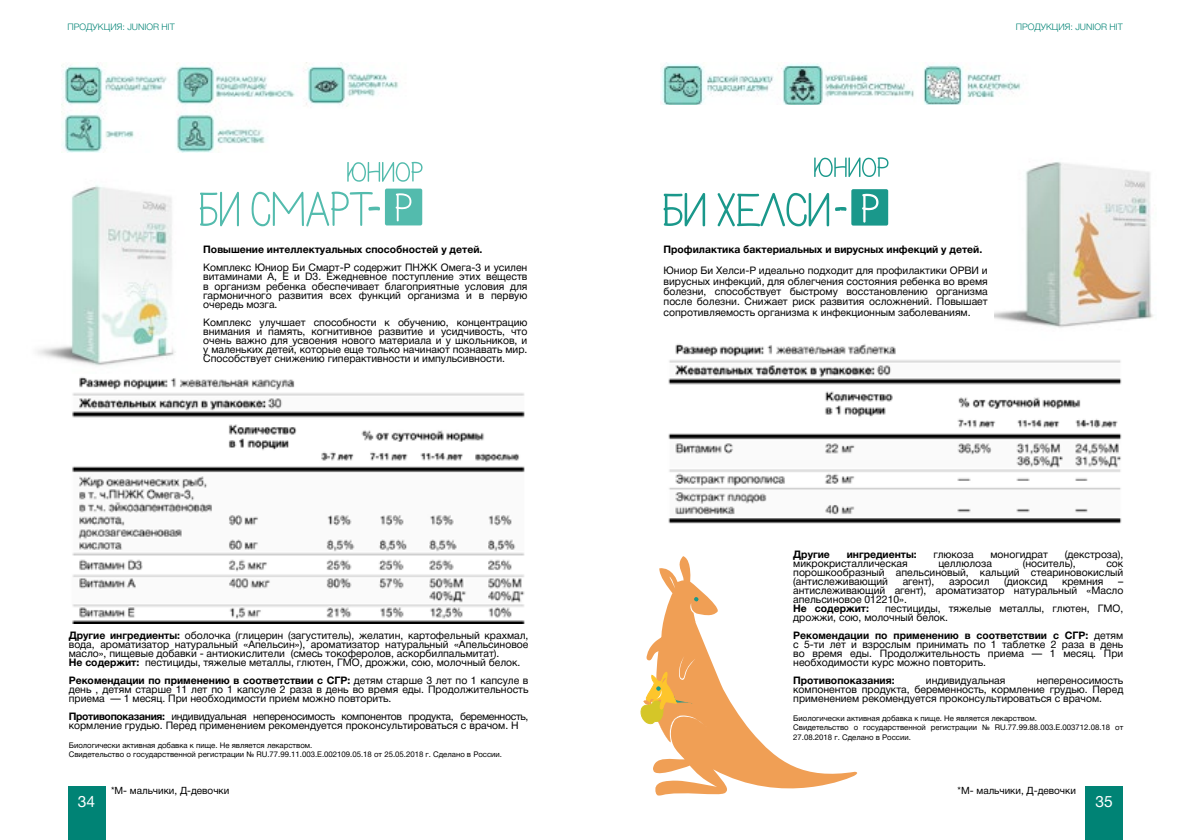
<style>
.page{position:relative;width:1191px;height:840px;background:#fff}
.page>*{position:absolute;margin:0;border:0;box-sizing:border-box;transform-origin:0 0}
.t1{font:15.6px "Helvetica Neue Cyr";color:#fff}
.t2{font:10.4px/9px "Helvetica Neue Cyr";color:#000;text-align:justify}
.t3{font:700 10.4px "Helvetica Neue Cyr";color:#000}
.t4{font:10px "Helvetica Neue Cyr";color:#000}
.t5{font:300 9px "Helvetica Neue Cyr";color:#008375}
.t6{font:7.8px/9.4px "Helvetica Neue Cyr";color:#000}
.s1{font-weight:700}
</style>
<div class="page">
<div style="left:68px;top:785px;width:37px;height:54px;background:#008375"></div>
<div style="left:1085px;top:785px;width:38px;height:54px;background:#008375"></div>
<img style="left:37px;top:185px;width:163px;height:181px">
<div style="left:385px;top:188px;width:37px;height:37px;background:#53bbad;border-radius:2px"></div>
<svg style="left:395px;top:193px;width:17px;height:28px"></svg>
<svg style="left:200px;top:192px;width:39px;height:34px"></svg>
<svg style="left:347px;top:162px;width:76px;height:20px"></svg>
<svg style="left:251px;top:191px;width:129px;height:35px"></svg>
<img style="left:995px;top:162px;width:159px;height:166px">
<svg style="left:814px;top:157px;width:74px;height:20px"></svg>
<svg style="left:663px;top:193px;width:42px;height:33px"></svg>
<svg style="left:717px;top:193px;width:112px;height:33px"></svg>
<div style="left:851px;top:189px;width:37px;height:36px;background:#1a988b;border-radius:2px"></div>
<svg style="left:835px;top:207px;width:11px;height:4px"></svg>
<svg style="left:862px;top:194px;width:17px;height:28px"></svg>
<svg style="left:640px;top:556px;width:218px;height:240px"></svg>
<img style="left:72px;top:377px;width:453px;height:246px">
<img style="left:668px;top:344px;width:454px;height:179px">
<img style="left:61px;top:62px;width:338px;height:90px">
<img style="left:660px;top:63px;width:362px;height:41px">
<p class="t5" style="left:68px;top:22px;width:109px">ПРОДУКЦИЯ: JUNIOR HIT</p>
<p class="t3" style="left:203px;top:244px;width:281px">Повышение интеллектуальных способностей у детей.</p>
<p class="t2" style="left:203px;top:263px;width:326px">Комплекс Юниор Би Смарт-Р содержит ПНЖК Омега-3 и усилен витаминами А, Е и D3. Ежедневное поступление этих веществ в организм ребенка обеспечивает благоприятные условия для гармоничного развития всех функций организма и в первую очередь мозга.</p>
<p class="t2" style="left:203px;top:317px;width:326px">Комплекс улучшает способности к обучению, концентрацию внимания и память, когнитивное развитие и усидчивость, что очень важно для усвоения нового материала и у школьников, и у маленьких детей, которые еще только начинают познавать мир.<br>Способствует снижению гиперактивности и импульсивности.</p>
<p class="t2" style="left:69px;top:630px;width:461px;text-align:left"><span class="s1">Другие ингредиенты:</span> оболочка (глицерин (загуститель), желатин, картофельный крахмал, вода, ароматизатор натуральный «Апельсин»), ароматизатор натуральный «Апельсиновое масло», пищевые добавки - антиокислители (смесь токоферолов, аскорбилпальмитат).<br><span class="s1">Не содержит:</span> пестициды, тяжелые металлы, глютен, ГМО, дрожжи, сою, молочный белок.</p>
<p class="t2" style="left:69px;top:675px;width:461px"><span class="s1">Рекомендации по применению в соответствии с СГР:</span> детям старше 3 лет по 1 капсуле в день , детям старше 11 лет по 1 капсуле 2 раза в день во время еды. Продолжительность приема — 1 месяц. При необходимости прием можно повторить.</p>
<p class="t2" style="left:69px;top:711px;width:461px"><span class="s1">Противопоказания:</span> индивидуальная непереносимость компонентов продукта, беременность, кормление грудью. Перед применением рекомендуется проконсультироваться с врачом. Н</p>
<p class="t6" style="left:69px;top:740px;width:435px">Биологически активная добавка к пище. Не является лекарством.<br>Свидетельство о государственной регистрации № RU.77.99.11.003.E.002109.05.18 от 25.05.2018 г. Сделано в России.</p>
<p class="t5" style="left:1015px;top:22px;width:109px">ПРОДУКЦИЯ: JUNIOR HIT</p>
<p class="t3" style="left:663px;top:244px;width:320px">Профилактика бактериальных и вирусных инфекций у детей.</p>
<p class="t2" style="left:663px;top:265px;width:326px;line-height:10.4px">Юниор Би Хелси-Р идеально подходит для профилактики ОРВИ и вирусных инфекций, для облегчения состояния ребенка во время болезни, способствует быстрому восстановлению организма после болезни. Снижает риск развития осложнений. Повышает сопротивляемость организма к инфекционным заболеваниям.</p>
<p class="t3" style="left:793px;top:548px;width:38px">Другие</p>
<p class="t3" style="left:846px;top:548px;width:72px">ингредиенты:</p>
<p class="t2" style="left:933px;top:549px;width:42px">глюкоза</p>
<p class="t2" style="left:990px;top:549px;width:59px">моногидрат</p>
<p class="t2" style="left:1064px;top:549px;width:60px">(декстроза),</p>
<p class="t2" style="left:793px;top:558px;width:116px">микрокристаллическая</p>
<p class="t2" style="left:938px;top:558px;width:55px">целлюлоза</p>
<p class="t2" style="left:1022px;top:558px;width:54px">(носитель),</p>
<p class="t2" style="left:793px;top:558px;width:332px;text-indent:313px">сок порошкообразный апельсиновый, кальций стеариновокислый (антислеживающий</p>
<p class="t2" style="left:902px;top:576px;width:33px">агент),</p>
<p class="t2" style="left:949px;top:576px;width:42px">аэросил</p>
<p class="t2" style="left:1004px;top:576px;width:45px">(диоксид</p>
<p class="t2" style="left:1062px;top:576px;width:43px">кремния</p>
<p class="t2" style="left:793px;top:576px;width:332px;text-indent:325px">– антислеживающий агент), ароматизатор натуральный «Масло апельсиновое 012210».</p>
<p class="t3" style="left:793px;top:602px;width:77px">Не содержит:</p>
<p class="t2" style="left:793px;top:603px;width:332px;text-indent:92px">пестициды, тяжелые металлы, глютен, ГМО, дрожжи, сою, молочный белок.</p>
<p class="t2" style="left:793px;top:630px;width:332px"><span class="s1">Рекомендации по применению в соответствии с СГР:</span> детям с 5-ти лет и взрослым принимать по 1 таблетке 2 раза в день во время еды. Продолжительность приема — 1 месяц. При необходимости курс можно повторить.</p>
<p class="t3" style="left:793px;top:674px;width:103px">Противопоказания:</p>
<p class="t2" style="left:926px;top:675px;width:81px">индивидуальная</p>
<p class="t2" style="left:793px;top:675px;width:332px;text-indent:244px">непереносимость компонентов продукта, беременность, кормление грудью. Перед применением рекомендуется проконсультироваться с врачом.</p>
<p class="t6" style="left:793px;top:713px;width:332px">Биологически активная добавка к пище. Не является лекарством.<br>Свидетельство о государственной регистрации № RU.77.99.88.003.Е.003712.08.18 от<br>27.08.2018 г. Сделано в России.</p>
<p class="t4" style="left:111px;top:784px;width:120px">*М- мальчики, Д-девочки</p>
<p class="t4" style="left:957px;top:784px;width:120px">*М- мальчики, Д-девочки</p>
<h1 class="t1" style="left:78px;top:792px;width:19px">34</h1>
<h1 class="t1" style="left:1095px;top:792px;width:19px">35</h1>
</div>
